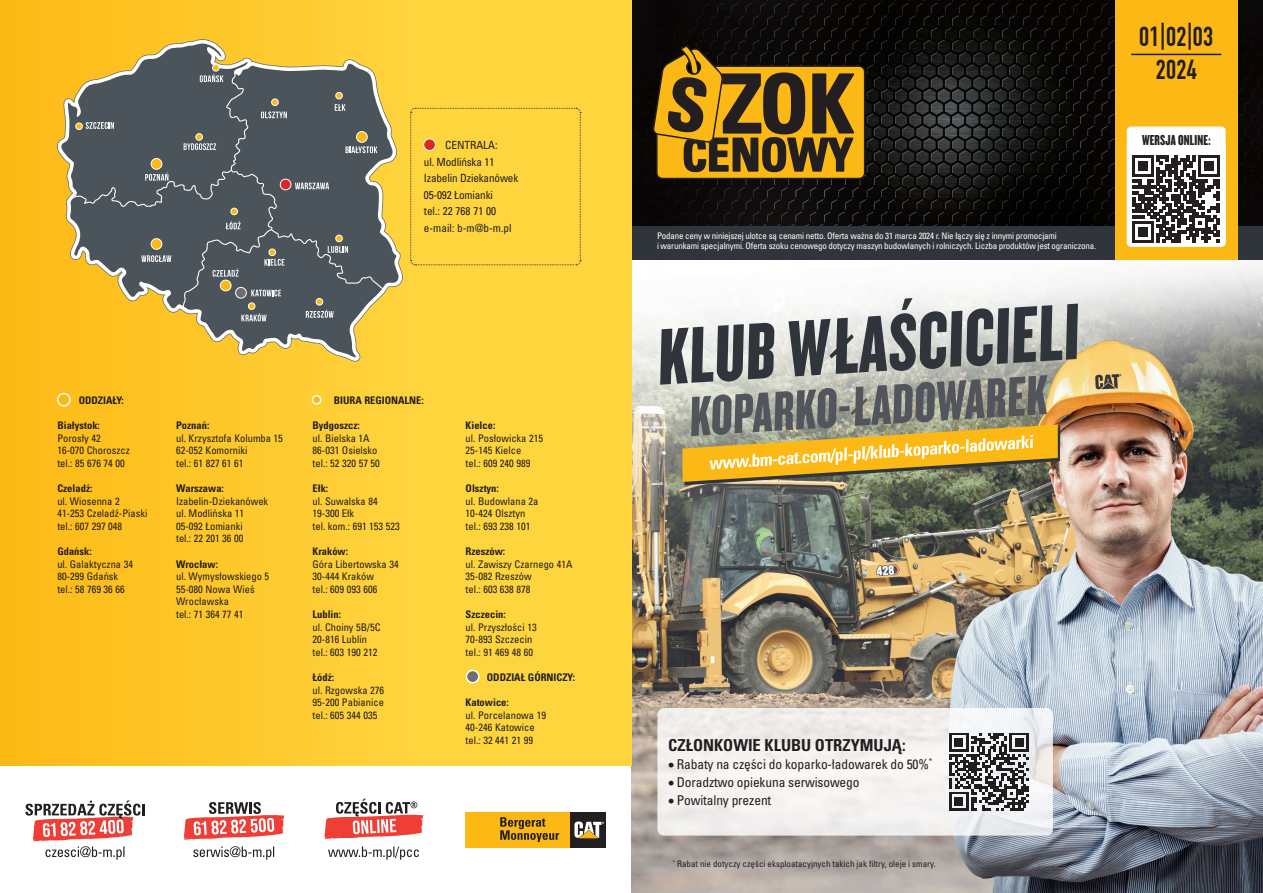
<style>
.page{position:relative;width:1263px;height:893px;background:#fff}
.page>*{position:absolute;margin:0;border:0;box-sizing:border-box;transform-origin:0 0}
.t1{font:27px "DIN Engschrift";letter-spacing:.01em;color:#231f20}
.t2{font:700 condensed 16.5px "Univers Pl LT";color:#231f20}
.t3{font:15px "Knockout 68 Full Featherwt";letter-spacing:.01em;color:#231f20}
.t4{font:condensed 13.5px "Univers Pl LT";letter-spacing:-.01em;color:#231f20}
.t5{font:condensed 11.25px "Univers Pl LT";letter-spacing:-.015em;color:#231f20}
.t6{font:condensed 10.5px "Univers Pl LT";color:#231f20}
.t7{font:700 condensed 10.5px "Univers Pl LT";color:#231f20}
.t8{font:condensed 9px "Univers Pl LT";letter-spacing:-.02em;color:#fff}
.t9{font:condensed 9px "Univers Pl LT";color:#231f20}
</style>
<div class="page">
<img style="left:631px;top:259px;width:632px;height:634px">
<div style="left:631px;top:224px;width:485px;height:35px;background:#30343b"></div>
<div style="left:1237px;top:224px;width:26px;height:35px;background:#30343b"></div>
<img style="left:631px;top:0;width:632px;height:225px">
<svg style="left:651px;top:43px;width:215px;height:137px"></svg>
<div style="left:1115px;top:0;width:122px;height:259px;background:#fcb814"></div>
<hr style="left:1131px;top:54px;width:90px;height:1px;background:#231f20">
<div style="left:1127px;top:126px;width:99px;height:121px;background:#fff;border-radius:4px"></div>
<svg style="left:1127px;top:143px;width:99px;height:104px"></svg>
<svg style="left:465px;top:847px;width:141px;height:1px"></svg>
<div style="left:465px;top:812px;width:105px;height:35px;background:#fcb814"></div>
<div style="left:570px;top:812px;width:36px;height:35px;background:#231f20"></div>
<svg style="left:500px;top:817px;width:59px;height:25px"></svg>
<svg style="left:574px;top:821px;width:30px;height:17px"></svg>
<div style="left:0;top:0;width:631px;height:765px;background:linear-gradient(to right,#fdbc19,#ffdb48)"></div>
<div style="left:410px;top:107px;width:171px;height:159px;background:#ffd53e"></div>
<div style="left:423px;top:138px;width:13px;height:13px;background:#e02525;border:1px solid #fff;border-radius:50%"></div>
<div style="left:57px;top:393px;width:14px;height:14px;background:#fcb814;border:2px solid #fff;border-radius:50%"></div>
<div style="left:312px;top:395px;width:9px;height:10px;background:#fcb814;border:2px solid #fff;border-radius:50%"></div>
<div style="left:466px;top:670px;width:13px;height:13px;background:#6f6d70;border:2px solid #fff;border-radius:50%"></div>
<svg style="left:57px;top:39px;width:346px;height:323px"></svg>
<svg style="left:60px;top:43px;width:339px;height:316px"></svg>
<div style="left:212px;top:64px;width:8px;height:7px;background:#fcb814;border:1px solid #fff;border-radius:50%"></div>
<svg style="left:73px;top:67px;width:311px;height:254px"></svg>
<div style="left:269px;top:249px;width:7px;height:7px;background:#fcb814;border:1px solid #fff;border-radius:50%"></div>
<svg style="left:660px;top:298px;width:418px;height:187px"></svg>
<div style="left:657px;top:708px;width:396px;height:128px;background:#f3f1ef;border-radius:6px"></div>
<div style="left:946px;top:729px;width:86px;height:85px;background:#f2f4f6"></div>
<svg style="left:949px;top:733px;width:80px;height:78px"></svg>
<svg style="left:25px;top:800px;width:119px;height:60px"></svg>
<svg style="left:193px;top:846px;width:81px;height:14px"></svg>
<svg style="left:184px;top:802px;width:100px;height:38px"></svg>
<svg style="left:328px;top:846px;width:91px;height:14px"></svg>
<svg style="left:324px;top:799px;width:99px;height:40px"></svg>
<p class="t5" style="left:445px;top:138px;width:54px">CENTRALA:</p>
<p class="t5" style="left:424px;top:155px;width:72px">ul. Modlińska 11</p>
<p class="t5" style="left:424px;top:171px;width:96px">Izabelin Dziekanówek</p>
<p class="t5" style="left:424px;top:188px;width:71px">05-092 Łomianki</p>
<p class="t5" style="left:424px;top:204px;width:74px">tel.: 22 768 71 00</p>
<p class="t5" style="left:424px;top:221px;width:89px">e-mail: b-m@b-m.pl</p>
<p class="t7" style="left:79px;top:394px;width:47px">ODDZIAŁY:</p>
<p class="t7" style="left:57px;top:419px;width:44px">Białystok:</p>
<p class="t6" style="left:57px;top:431px;width:45px">Porosły 42</p>
<p class="t6" style="left:57px;top:444px;width:74px">16-070 Choroszcz</p>
<p class="t6" style="left:57px;top:456px;width:69px">tel.: 85 676 74 00</p>
<p class="t7" style="left:57px;top:482px;width:37px">Czeladź:</p>
<p class="t6" style="left:57px;top:494px;width:64px">ul. Wiosenna 2</p>
<p class="t6" style="left:57px;top:507px;width:92px">41-253 Czeladź-Piaski</p>
<p class="t6" style="left:57px;top:519px;width:66px">tel.: 607 297 048</p>
<p class="t7" style="left:57px;top:545px;width:36px">Gdańsk:</p>
<p class="t6" style="left:57px;top:557px;width:77px">ul. Galaktyczna 34</p>
<p class="t6" style="left:57px;top:570px;width:62px">80-299 Gdańsk</p>
<p class="t6" style="left:57px;top:582px;width:69px">tel.: 58 769 36 66</p>
<p class="t7" style="left:176px;top:419px;width:35px">Poznań:</p>
<p class="t6" style="left:176px;top:431px;width:108px">ul. Krzysztofa Kolumba 15</p>
<p class="t6" style="left:176px;top:444px;width:73px">62-052 Komorniki</p>
<p class="t6" style="left:176px;top:456px;width:69px">tel.: 61 827 61 61</p>
<p class="t7" style="left:176px;top:482px;width:49px">Warszawa:</p>
<p class="t6" style="left:176px;top:494px;width:94px">Izabelin-Dziekanówek</p>
<p class="t6" style="left:176px;top:507px;width:70px">ul. Modlińska 11</p>
<p class="t6" style="left:176px;top:519px;width:68px">05-092 Łomianki</p>
<p class="t6" style="left:176px;top:532px;width:69px">tel.: 22 201 36 00</p>
<p class="t7" style="left:176px;top:557px;width:43px">Wrocław:</p>
<p class="t6" style="left:176px;top:570px;width:95px">ul. Wymysłowskiego 5</p>
<p class="t6" style="left:176px;top:582px;width:80px">55-080 Nowa Wieś</p>
<p class="t6" style="left:176px;top:595px;width:54px">Wrocławska</p>
<p class="t6" style="left:176px;top:608px;width:69px">tel.: 71 364 77 41</p>
<p class="t7" style="left:334px;top:394px;width:92px">BIURA REGIONALNE:</p>
<p class="t7" style="left:313px;top:419px;width:49px">Bydgoszcz:</p>
<p class="t6" style="left:313px;top:431px;width:59px">ul. Bielska 1A</p>
<p class="t6" style="left:313px;top:444px;width:66px">86-031 Osielsko</p>
<p class="t6" style="left:313px;top:456px;width:69px">tel.: 52 320 57 50</p>
<p class="t7" style="left:313px;top:482px;width:17px">Ełk:</p>
<p class="t6" style="left:313px;top:494px;width:67px">ul. Suwalska 84</p>
<p class="t6" style="left:313px;top:507px;width:43px">19-300 Ełk</p>
<p class="t6" style="left:313px;top:519px;width:89px">tel. kom.: 691 153 523</p>
<p class="t7" style="left:313px;top:545px;width:37px">Kraków:</p>
<p class="t6" style="left:313px;top:557px;width:88px">Góra Libertowska 34</p>
<p class="t6" style="left:313px;top:570px;width:63px">30-444 Kraków</p>
<p class="t6" style="left:313px;top:582px;width:66px">tel.: 609 093 606</p>
<p class="t7" style="left:313px;top:608px;width:30px">Lublin:</p>
<p class="t6" style="left:313px;top:620px;width:70px">ul. Choiny 5B/5C</p>
<p class="t6" style="left:313px;top:633px;width:56px">20-816 Lublin</p>
<p class="t6" style="left:313px;top:645px;width:66px">tel.: 603 190 212</p>
<p class="t7" style="left:313px;top:671px;width:23px">Łódź:</p>
<p class="t6" style="left:313px;top:683px;width:73px">ul. Rzgowska 276</p>
<p class="t6" style="left:313px;top:696px;width:73px">95-200 Pabianice</p>
<p class="t6" style="left:313px;top:708px;width:66px">tel.: 605 344 035</p>
<p class="t7" style="left:466px;top:419px;width:31px">Kielce:</p>
<p class="t6" style="left:466px;top:431px;width:79px">ul. Posłowicka 215</p>
<p class="t6" style="left:466px;top:444px;width:57px">25-145 Kielce</p>
<p class="t6" style="left:466px;top:456px;width:66px">tel.: 609 240 989</p>
<p class="t7" style="left:466px;top:482px;width:35px">Olsztyn:</p>
<p class="t6" style="left:466px;top:494px;width:74px">ul. Budowlana 2a</p>
<p class="t6" style="left:466px;top:507px;width:61px">10-424 Olsztyn</p>
<p class="t6" style="left:466px;top:519px;width:66px">tel.: 693 238 101</p>
<p class="t7" style="left:466px;top:545px;width:41px">Rzeszów:</p>
<p class="t6" style="left:466px;top:557px;width:108px">ul. Zawiszy Czarnego 41A</p>
<p class="t6" style="left:466px;top:570px;width:68px">35-082 Rzeszów</p>
<p class="t6" style="left:466px;top:582px;width:66px">tel.: 603 638 878</p>
<p class="t7" style="left:466px;top:608px;width:42px">Szczecin:</p>
<p class="t6" style="left:466px;top:620px;width:73px">ul. Przyszłości 13</p>
<p class="t6" style="left:466px;top:633px;width:68px">70-893 Szczecin</p>
<p class="t6" style="left:466px;top:645px;width:69px">tel.: 91 469 48 60</p>
<p class="t7" style="left:487px;top:671px;width:90px">ODDZIAŁ GÓRNICZY:</p>
<p class="t7" style="left:466px;top:696px;width:45px">Katowice:</p>
<p class="t6" style="left:466px;top:708px;width:82px">ul. Porcelanowa 19</p>
<p class="t6" style="left:466px;top:721px;width:71px">40-246 Katowice</p>
<p class="t6" style="left:466px;top:734px;width:69px">tel.: 32 441 21 99</p>
<p class="t8" style="left:657px;top:230px;width:401px">Podane ceny w niniejszej ulotce są cenami netto. Oferta ważna do 31 marca 2024 r. Nie łączy się z innymi promocjami</p>
<p class="t8" style="left:657px;top:240px;width:441px">i warunkami specjalnymi. Oferta szoku cenowego dotyczy maszyn budowlanych i rolniczych. Liczba produktów jest ograniczona.</p>
<p class="t1" style="left:1139px;top:21px;width:76px">01|02|03</p>
<p class="t1" style="left:1156px;top:54px;width:42px">2024</p>
<p class="t3" style="left:1142px;top:131px;width:70px">WERSJA ONLINE:</p>
<p class="t2" style="left:668px;top:735px;width:239px">CZŁONKOWIE KLUBU OTRZYMUJĄ:</p>
<p class="t4" style="left:668px;top:755px;width:265px">• Rabaty na części do koparko-ładowarek do 50%<sup>*</sup></p>
<p class="t4" style="left:668px;top:773px;width:193px">• Doradztwo opiekuna serwisowego</p>
<p class="t4" style="left:668px;top:791px;width:105px">• Powitalny prezent</p>
<p class="t9" style="left:673px;top:858px;width:265px"><sup>*</sup> Rabat nie dotyczy części eksploatacyjnych takich jak filtry, oleje i smary.</p>
</div>
